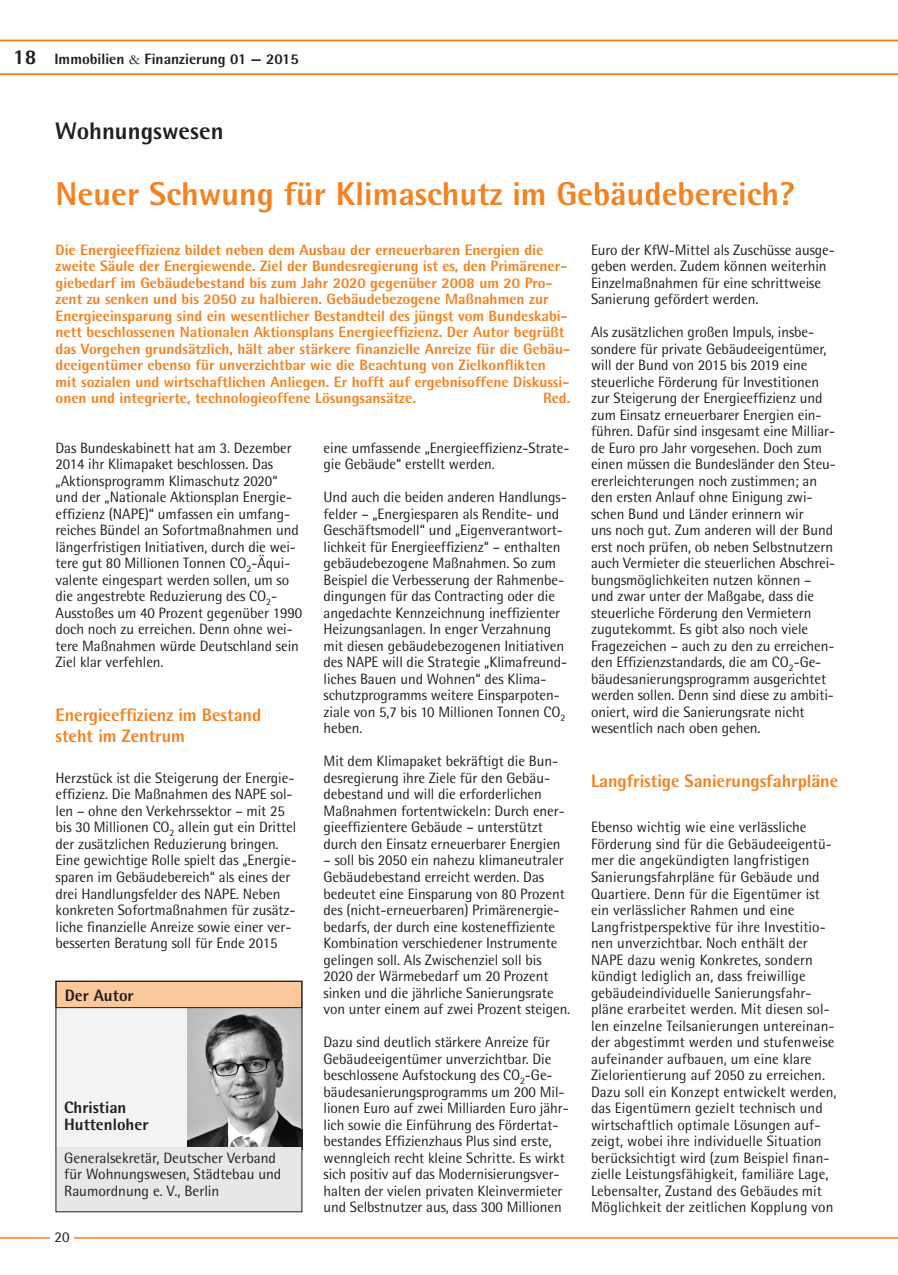
<style>
.page{position:relative;width:898px;height:1275px;background:#fff}
.page>*{position:absolute;margin:0;border:0;box-sizing:border-box;transform-origin:0 0}
.t1{font:800 33px "Rotis Semi Sans";color:#f58220}
.t2{font:800 24px "Rotis Semi Sans";color:#231f20}
.t3{font:800 18px/21px "Rotis Semi Sans";letter-spacing:-.005em;color:#f58220}
.t4{font:800 16.5px/16.5px "Rotis Semi Sans";color:#231f20}
.t5{font:15px/16.5px "Rotis Semi Sans";letter-spacing:-.005em;color:#231f20}
.t6{font:800 15px/16.5px "Rotis Semi Sans";color:#f58220}
.t7{font:800 15px "Rotis Semi Sans";color:#231f20}
.s1{font-size:21px}
.s2{font-family:"Garamond";font-weight:400}
</style>
<div class="page">
<hr style="left:0;top:1237px;width:898px;height:1px;background:#f58220">
<div style="left:50px;top:1221px;width:23px;height:31px;background:#fff"></div>
<svg style="left:0;top:40px;width:898px;height:35px"></svg>
<div style="left:56px;top:1005px;width:246px;height:145px;background:#f2f3f4"></div>
<img style="left:187px;top:1007px;width:113px;height:140px">
<div style="left:56px;top:1147px;width:246px;height:65px;background:#e6e7e9"></div>
<div style="left:56px;top:981px;width:246px;height:26px;background:#fcc89b"></div>
<div style="left:56px;top:980px;width:246px;height:232px;border:1px solid #231f20"></div>
<p class="t7" style="left:13px;top:50px;width:287px"><span class="s1">18</span> Immobilien <span class="s2">&amp;</span> Finanzierung 01 — 2015</p>
<h2 class="t2" style="left:55px;top:116px;width:170px">Wohnungswesen</h2>
<h1 class="t1" style="left:56px;top:173px;width:740px">Neuer Schwung für Klimaschutz im Gebäudebereich?</h1>
<p class="t6" style="left:56px;top:241px;width:516px">Die Energieeffizienz bildet neben dem Ausbau der erneuerbaren Energien die zweite Säule der Energiewende. Ziel der Bundesregierung ist es, den Primärener&shy;giebedarf im Gebäudebestand bis zum Jahr 2020 gegenüber 2008 um 20 Pro&shy;zent zu senken und bis 2050 zu halbieren. Gebäudebezogene Maßnahmen zur Energieeinsparung sind ein wesentlicher Bestandteil des jüngst vom Bundeskabi&shy;nett beschlossenen Nationalen Aktionsplans Energieeffizienz. Der Autor begrüßt das Vorgehen grundsätzlich, hält aber stärkere finanzielle Anreize für die Gebäu&shy;deeigentümer ebenso für unverzichtbar wie die Beachtung von Zielkonflikten mit sozialen und wirtschaftlichen Anliegen. Er hofft auf ergebnisoffene Diskussi&shy;onen und integrierte, technologieoffene Lösungsansätze.</p>
<p class="t6" style="left:543px;top:389px;width:29px">Red.</p>
<p class="t5" style="left:56px;top:439px;width:248px">Das Bundeskabinett hat am 3. Dezember 2014 ihr Klimapaket beschlossen. Das „Aktionsprogramm Klimaschutz 2020“ und der „Nationale Aktionsplan Energie&shy;effizienz (NAPE)“ umfassen ein umfang&shy;reiches Bündel an Sofortmaßnahmen und längerfristigen Initiativen, durch die wei&shy;tere gut 80 Millionen Tonnen CO<sub>2</sub>-Äqui&shy;valente eingespart werden sollen, um so die angestrebte Reduzierung des CO<sub>2</sub>- Ausstoßes um 40 Prozent gegenüber 1990 doch noch zu erreichen. Denn ohne wei&shy;tere Maßnahmen würde Deutschland sein Ziel klar verfehlen.</p>
<p class="t3" style="left:56px;top:704px;width:207px">Energieeffizienz im Bestand steht im Zentrum</p>
<p class="t5" style="left:56px;top:769px;width:243px">Herzstück ist die Steigerung der Energie&shy;effizienz. Die Maßnahmen des NAPE sol&shy;len – ohne den Verkehrssektor – mit 25 bis 30 Millionen CO<sub>2</sub> allein gut ein Drittel der zusätzlichen Reduzierung bringen.<br>Eine gewichtige Rolle spielt das „Energie&shy;sparen im Gebäudebereich“ als eines der drei Handlungsfelder des NAPE. Neben konkreten Sofortmaßnahmen für zusätz&shy;liche finanzielle Anreize sowie einer ver&shy;besserten Beratung soll für Ende 2015</p>
<p class="t4" style="left:65px;top:986px;width:70px">Der Autor</p>
<p class="t4" style="left:64px;top:1098px;width:86px">Christian<br>Huttenloher</p>
<p class="t5" style="left:64px;top:1149px;width:219px">Generalsekretär, Deutscher Verband für Wohnungswesen, Städtebau und<br>Raumordnung e. V., Berlin</p>
<p class="t5" style="left:54px;top:1228px;width:17px">xx20</p>
<p class="t5" style="left:323px;top:439px;width:247px">eine umfassende „Energieeffizienz-Strate&shy;gie Gebäude“ erstellt werden.</p>
<p class="t5" style="left:323px;top:489px;width:245px">Und auch die beiden anderen Handlungs&shy;felder – „Energiesparen als Rendite- und Geschäftsmodell“ und „Eigenverantwort&shy;lichkeit für Energieeffizienz“ – enthalten gebäudebezogene Maßnahmen. So zum Beispiel die Verbesserung der Rahmenbe&shy;dingungen für das Contracting oder die angedachte Kennzeichnung ineffizienter Heizungsanlagen. In enger Verzahnung mit diesen gebäudebezogenen Initiativen des NAPE will die Strategie „Klimafreund&shy;liches Bauen und Wohnen“ des Klima&shy;schutzprogramms weitere Einsparpoten&shy;ziale von 5,7 bis 10 Millionen Tonnen CO<sub>2 </sub>heben.</p>
<p class="t5" style="left:323px;top:753px;width:243px">Mit dem Klimapaket bekräftigt die Bun&shy;desregierung ihre Ziele für den Gebäu&shy;debestand und will die erforderlichen Maßnahmen fortentwickeln: Durch ener&shy;gieeffizientere Gebäude – unterstützt durch den Einsatz erneuerbarer Energien</p>
<p class="t5" style="left:323px;top:852px;width:248px">– soll bis 2050 ein nahezu klimaneutraler Gebäudebestand erreicht werden. Das bedeutet eine Einsparung von 80 Prozent des (nicht-erneuerbaren) Primärenergie&shy;bedarfs, der durch eine kosteneffiziente Kombination verschiedener Instrumente gelingen soll. Als Zwischenziel soll bis 2020 der Wärmebedarf um 20 Prozent sinken und die jährliche Sanierungsrate von unter einem auf zwei Prozent steigen.</p>
<p class="t5" style="left:323px;top:1033px;width:247px">Dazu sind deutlich stärkere Anreize für Gebäudeeigentümer unverzichtbar. Die beschlossene Aufstockung des CO<sub>2</sub>-Ge&shy;bäudesanierungsprogramms um 200 Mil&shy;lionen Euro auf zwei Milliarden Euro jähr&shy;lich sowie die Einführung des Fördertat&shy;bestandes Effizienzhaus Plus sind erste, wenngleich recht kleine Schritte. Es wirkt sich positiv auf das Modernisierungsver&shy;halten der vielen privaten Kleinvermieter und Selbstnutzer aus, dass 300 Millionen</p>
<p class="t5" style="left:591px;top:241px;width:245px">Euro der KfW-Mittel als Zuschüsse ausge&shy;geben werden. Zudem können weiterhin Einzelmaßnahmen für eine schrittweise Sanierung gefördert werden.</p>
<p class="t5" style="left:591px;top:324px;width:246px">Als zusätzlichen großen Impuls, insbe&shy;sondere für private Gebäudeeigentümer, will der Bund von 2015 bis 2019 eine steuerliche Förderung für Investitionen zur Steigerung der Energieeffizienz und zum Einsatz erneuerbarer Energien ein&shy;führen. Dafür sind insgesamt eine Milliar&shy;de Euro pro Jahr vorgesehen. Doch zum einen müssen die Bundesländer den Steu&shy;ererleichterungen noch zustimmen; an den ersten Anlauf ohne Einigung zwi&shy;schen Bund und Länder erinnern wir<br>uns noch gut. Zum anderen will der Bund erst noch prüfen, ob neben Selbstnutzern auch Vermieter die steuerlichen Abschrei&shy;bungsmöglichkeiten nutzen können – und zwar unter der Maßgabe, dass die steuerliche Förderung den Vermietern zugutekommt. Es gibt also noch viele Fragezeichen – auch zu den zu erreichen&shy;den Effizienzstandards, die am CO<sub>2</sub>-Ge&shy;bäudesanierungsprogramm ausgerichtet werden sollen. Denn sind diese zu ambiti&shy;oniert, wird die Sanierungsrate nicht wesentlich nach oben gehen.</p>
<p class="t3" style="left:591px;top:770px;width:249px">Langfristige Sanierungsfahrpläne</p>
<p class="t5" style="left:591px;top:819px;width:247px">Ebenso wichtig wie eine verlässliche Förderung sind für die Gebäudeeigentü&shy;mer die angekündigten langfristigen Sanierungsfahrpläne für Gebäude und Quartiere. Denn für die Eigentümer ist ein verlässlicher Rahmen und eine Langfristperspektive für ihre Investitio&shy;nen unverzichtbar. Noch enthält der NAPE dazu wenig Konkretes, sondern kündigt lediglich an, dass freiwillige gebäudeindividuelle Sanierungsfahr&shy;pläne erarbeitet werden. Mit diesen sol&shy;len einzelne Teilsanierungen untereinan&shy;der abgestimmt werden und stufenweise aufeinander aufbauen, um eine klare Zielorientierung auf 2050 zu erreichen.<br>Dazu soll ein Konzept entwickelt werden, das Eigentümern gezielt technisch und wirtschaftlich optimale Lösungen auf&shy;zeigt, wobei ihre individuelle Situation berücksichtigt wird (zum Beispiel finan&shy;zielle Leistungsfähigkeit, familiäre Lage, Lebensalter, Zustand des Gebäudes mit Möglichkeit der zeitlichen Kopplung von</p>
</div>
